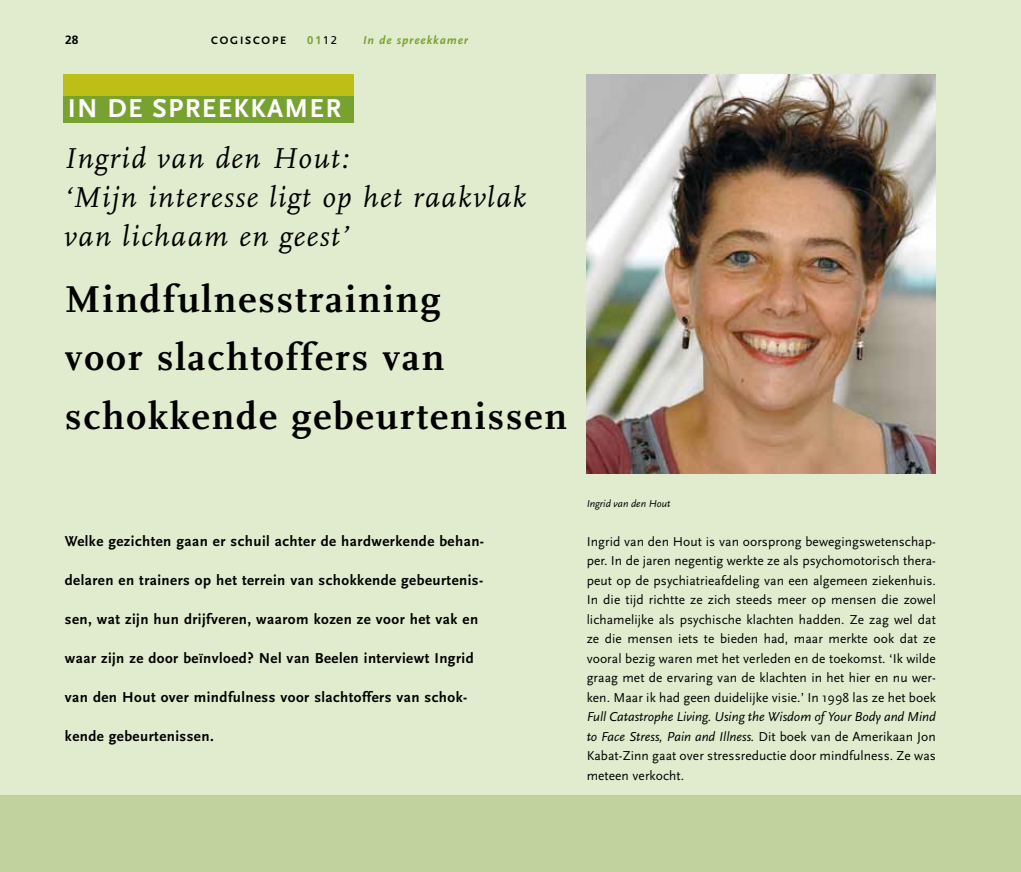
<style>
.page{position:relative;width:1021px;height:872px;background:#fff}
.page>*{position:absolute;margin:0;border:0;box-sizing:border-box;transform-origin:0 0}
.t1{font:700 39px/58.5px "FF Scala";letter-spacing:.05em;color:#000}
.t2{font:italic 30px/39px "FF Scala";letter-spacing:.05em;color:#000}
.t3{font:700 27px "Scala Sans Pro";letter-spacing:.05em;color:#fff}
.t4{font:700 15px "Scala Sans Pro";letter-spacing:.03em;color:#000}
.t5{font:13.5px/19.5px "Scala Sans Pro";letter-spacing:.005em;color:#000;text-align:justify}
.t6{font:italic 700 12px "Scala Sans Pro";letter-spacing:.075em;color:#78a22f}
.t7{font:700 12px "Frutiger LT Std";color:#000}
.t8{font:700 11.25px "Scala Sans Pro";letter-spacing:.16em;color:#000}
.t9{font:700 11.25px "Frutiger LT Std";color:#78a22f}
.t10{font:italic 10.5px "Scala Sans Pro";color:#000}
.s1{font-weight:400;color:#000}
.s2{font-style:italic}
</style>
<div class="page">
<div style="left:0;top:0;width:1020px;height:872px;background:#e1eccf"></div>
<div style="left:64px;top:89px;width:290px;height:33px;background:#78a22f"></div>
<div style="left:64px;top:74px;width:290px;height:22px;background:#bdbf16"></div>
<img style="left:586px;top:75px;width:349px;height:398px">
<div style="left:0;top:795px;width:1020px;height:77px;background:#c1d29f"></div>
<p class="t7" style="left:65px;top:32px;width:15px">28</p>
<p class="t8" style="left:211px;top:33px;width:76px">cogiscope</p>
<p class="t9" style="left:307px;top:33px;width:32px">01<span class="s1">12</span></p>
<p class="t6" style="left:363px;top:32px;width:106px">In de spreekkamer</p>
<h3 class="t3" style="left:68px;top:92px;width:272px">In de spreekkam er</h3>
<h2 class="t2" style="left:64px;top:139px;width:463px">Ingrid van den Hout:<br>‘Mijn interesse ligt op het raakvlak van lichaam en geest’</h2>
<h1 class="t1" style="left:65px;top:270px;width:503px">Mindfulnesstraining<br>voor slachtoffers van schokkende gebeurtenissen</h1>
<p class="t4" style="left:65px;top:532px;width:421px">Welke gezichten gaan er schuil achter de hardwerkende behan-</p>
<p class="t4" style="left:65px;top:571px;width:420px">delaren en trainers op het terrein van schokkende gebeurtenis-</p>
<p class="t4" style="left:65px;top:610px;width:415px">sen, wat zijn hun drijfveren, waarom kozen ze voor het vak en</p>
<p class="t4" style="left:65px;top:649px;width:410px">waar zijn ze door beïnvloed? Nel van Beelen interviewt I ngrid</p>
<p class="t4" style="left:65px;top:688px;width:404px">van den Hout over mindfulness voor slachtoffers van schok-</p>
<p class="t4" style="left:65px;top:727px;width:150px">kende gebeurtenissen.</p>
<p class="t10" style="left:586px;top:497px;width:85px">Ingrid van den Hout</p>
<p class="t5" style="left:586px;top:532px;width:351px">I ngrid van den Hout is van oorsprong bewegingswetenschap&shy;per. I n de jaren negentig werkte ze als psychomotorisch thera&shy;peut op de psychiatrieafdeling van een algemeen ziekenhuis.<br>I n die tijd richtte ze zich steeds meer op mensen die zowel lichamelijke als psychische klachten hadden. Ze zag wel dat ze die mensen iets te bieden had, maar merkte ook dat ze vooral bezig waren met het verleden en de toekomst. ‘I k wilde graag met de ervaring van de klachten in het hier en nu wer&shy;ken. Maar ik had geen duidelijke visie.’ I n 1998 las ze het boek</p>
<p class="t5" style="left:586px;top:707px;width:351px"><span class="s2">Full Catastrophe Living. Using the Wisdom of Your Body and Mind to Face Stress, Pain and Illness.</span> Dit boek van de Amerikaan Jon Kabat-Zinn gaat over stressreductie door mindfulness. Ze was meteen verkocht.</p>
</div>
